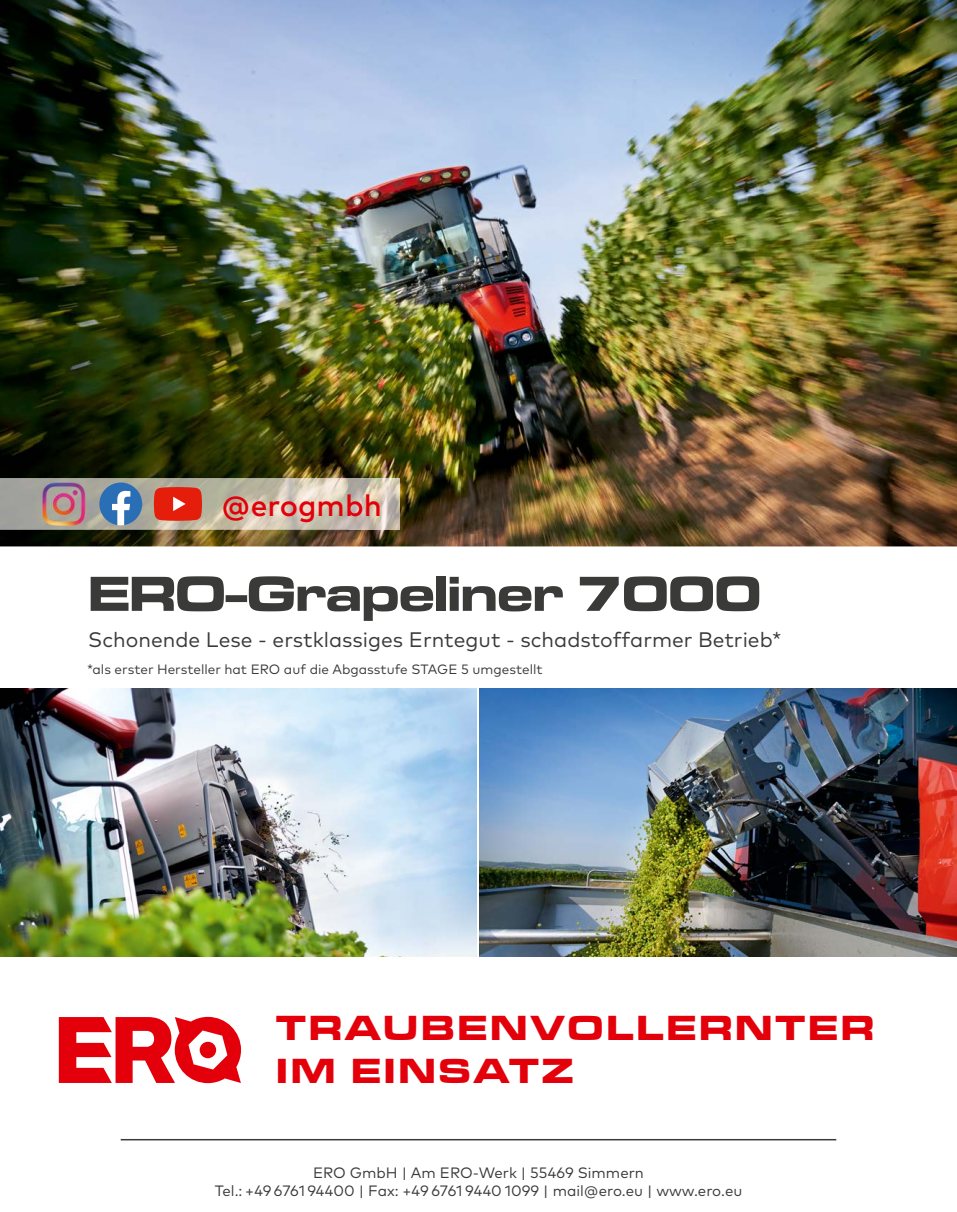
<style>
.page{position:relative;width:957px;height:1212px;background:#fff}
.page>*{position:absolute;margin:0;border:0;box-sizing:border-box;transform-origin:0 0}
.t1{font:700 expanded 51px "Microgramma Com";color:#3a3a39}
.t2{font:36px/43.2px "Microgramma D Bold Exte";letter-spacing:.1em;color:#e3000b}
.t3{font:500 30px "Mark OT";color:#e3000b}
.t4{font:21px "Mark Pro";color:#3a3a39}
.t5{font:15px/18px "Mark Pro";color:#3a3a39;text-align:center}
.t6{font:13.5px "Mark Pro";color:#3a3a39}
</style>
<div class="page">
<img style="left:0;top:0;width:957px;height:546px">
<svg style="left:59px;top:1017px;width:182px;height:66px"></svg>
<img style="left:0;top:689px;width:476px;height:268px">
<img style="left:479px;top:689px;width:478px;height:268px">
<img style="left:0;top:478px;width:400px;height:51px">
<hr style="left:121px;top:1139px;width:715px;height:1px;background:#3a3a39">
<svg style="left:154px;top:487px;width:48px;height:34px;background:#e23421"></svg>
<img style="left:43px;top:482px;width:42px;height:43px">
<svg style="left:99px;top:482px;width:43px;height:43px"></svg>
<h3 class="t3" style="left:221px;top:486px;width:162px">@erogmbh</h3>
<h1 class="t1" style="left:88px;top:559px;width:674px">ERO-Grapeliner 7000</h1>
<h3 class="t4" style="left:88px;top:624px;width:695px">Schonende Lese - erstklassiges Erntegut - schadstoffarmer Betrieb*</h3>
<p class="t6" style="left:87px;top:659px;width:457px">*als erster Hersteller hat ERO auf die Abgasstufe STAGE 5 umgestellt</p>
<h2 class="t2" style="left:276px;top:1005px;width:598px">TRAUBENVOLLERNTER<br>IM EINSATZ</h2>
<p class="t5" style="left:215px;top:1162px;width:529px">ERO GmbH | Am ERO-Werk | 55469 Simmern<br>Tel.: +49 6761 94400 | Fax: +49 6761 9440 1099 | mail@ero.eu | www.ero.eu</p>
</div>
